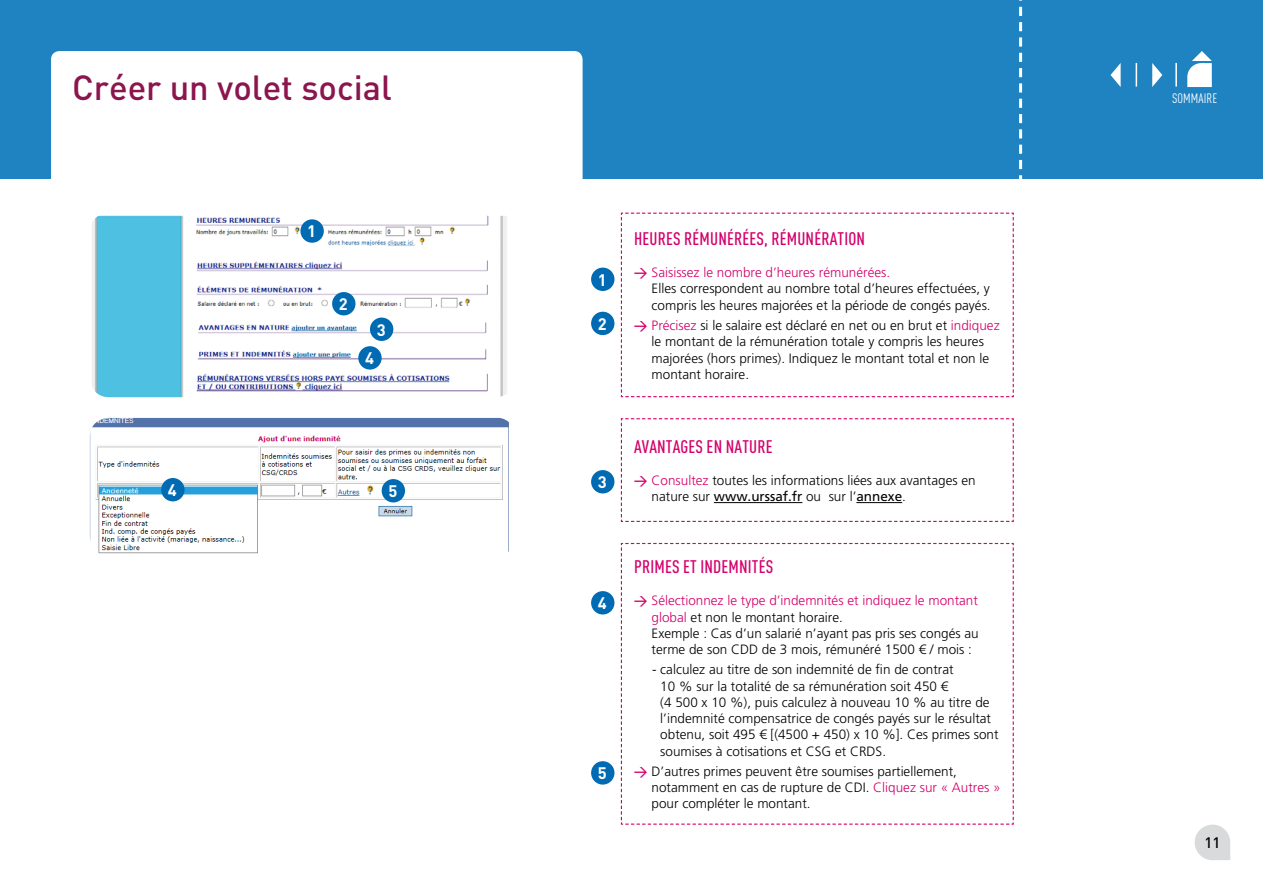
<style>
.page{position:relative;width:1263px;height:893px;background:#fff}
.page>*{position:absolute;margin:0;border:0;box-sizing:border-box;transform-origin:0 0}
.t1{font:500 34.5px "DINOT";color:#8b154d}
.t2{font:500 condensed 18px "DINOT";letter-spacing:.01em;color:#d4006b}
.t3{font:700 16.5px "DINOT";color:#fff}
.t4{font:500 15px "DINOT";color:#000}
.t5{font:300 13.5px/16.2px "Frutiger LT Std";color:#000}
.t6{font:condensed 13.5px "DINOT";letter-spacing:.01em;color:#fff}
.s1{font-family:"DINOT";font-weight:500;color:#d4006b}
.s2{color:#d4006b}
.s3{font-weight:400}
</style>
<div class="page">
<svg style="left:1195px;top:825px;width:35px;height:35px"></svg>
<div style="left:0;top:0;width:1263px;height:179px;background:#1f82c1"></div>
<hr style="left:1175px;top:63px;width:2px;height:24px;background:#fff">
<svg style="left:1187px;top:51px;width:25px;height:36px"></svg>
<div style="left:51px;top:51px;width:532px;height:142px;background:#fff;border-radius:9px"></div>
<svg style="left:1019px;top:0;width:3px;height:179px"></svg>
<svg style="left:620px;top:212px;width:394px;height:186px"></svg>
<svg style="left:620px;top:418px;width:394px;height:104px"></svg>
<svg style="left:620px;top:542px;width:394px;height:283px"></svg>
<div style="left:591px;top:268px;width:23px;height:23px;background:#006ab3;border-radius:50%"></div>
<svg style="left:1152px;top:63px;width:10px;height:24px"></svg>
<svg style="left:1110px;top:63px;width:11px;height:24px"></svg>
<hr style="left:1135px;top:63px;width:2px;height:24px;background:#fff">
<img style="left:92px;top:215px;width:415px;height:182px">
<img style="left:90px;top:418px;width:419px;height:136px">
<div style="left:300px;top:219px;width:24px;height:24px;background:#006ab3;border-radius:50%"></div>
<div style="left:332px;top:292px;width:23px;height:23px;background:#006ab3;border-radius:50%"></div>
<div style="left:591px;top:312px;width:23px;height:23px;background:#006ab3;border-radius:50%"></div>
<div style="left:591px;top:470px;width:23px;height:23px;background:#006ab3;border-radius:50%"></div>
<div style="left:370px;top:318px;width:23px;height:23px;background:#006ab3;border-radius:50%"></div>
<div style="left:591px;top:591px;width:23px;height:23px;background:#006ab3;border-radius:50%"></div>
<div style="left:358px;top:346px;width:24px;height:24px;background:#006ab3;border-radius:50%"></div>
<div style="left:161px;top:478px;width:24px;height:23px;background:#006ab3;border-radius:50%"></div>
<div style="left:591px;top:761px;width:23px;height:24px;background:#006ab3;border-radius:50%"></div>
<div style="left:382px;top:479px;width:23px;height:23px;background:#006ab3;border-radius:50%"></div>
<h1 class="t1" style="left:72px;top:66px;width:321px">Créer un volet social</h1>
<p class="t3" style="left:168px;top:479px;width:10px">4</p>
<p class="t3" style="left:307px;top:221px;width:10px">1</p>
<p class="t3" style="left:339px;top:293px;width:10px">2</p>
<p class="t3" style="left:377px;top:319px;width:10px">3</p>
<p class="t3" style="left:365px;top:347px;width:10px">4</p>
<p class="t3" style="left:388px;top:480px;width:10px">5</p>
<p class="t3" style="left:598px;top:269px;width:10px">1</p>
<p class="t3" style="left:598px;top:313px;width:10px">2</p>
<p class="t3" style="left:598px;top:471px;width:10px">3</p>
<p class="t3" style="left:598px;top:592px;width:10px">4</p>
<p class="t3" style="left:598px;top:762px;width:10px">5</p>
<h2 class="t2" style="left:634px;top:228px;width:233px">HEURES RÉMUNÉRÉES, RÉMUNÉRATION</h2>
<p class="t5" style="left:652px;top:265px;width:341px;text-indent:-18px"><span class="s1">→</span> <span class="s2">Saisissez le nombre d’heures rémunérées.<br></span>Elles correspondent au nombre total d’heures effectuées, y compris les heures majorées et la période de congés payés.</p>
<p class="t5" style="left:652px;top:318px;width:350px;text-indent:-18px"><span class="s1">→</span> <span class="s2">Précisez</span> si le salaire est déclaré en net ou en brut et <span class="s2">indiquez </span>le montant de la rémunération totale y compris les heures majorées (hors primes). Indiquez le montant total et non le montant horaire.</p>
<h2 class="t2" style="left:634px;top:436px;width:140px">AVANTAGES EN NATURE</h2>
<p class="t5" style="left:652px;top:472px;width:326px;text-indent:-18px"><span class="s1">→</span> <span class="s2">Consultez</span> toutes les informations liées aux avantages en nature sur <span class="s3">www.urssaf.fr</span> ou sur l’<span class="s3">annexe</span>.</p>
<h2 class="t2" style="left:634px;top:556px;width:141px">PRIMES ET INDEMNITÉS</h2>
<p class="t5" style="left:652px;top:593px;width:329px;text-indent:-18px"><span class="s1">→</span> <span class="s2">Sélectionnez le type d’indemnités et indiquez le montant global</span> et non le montant horaire.<br>Exemple : Cas d’un salarié n’ayant pas pris ses congés au terme de son CDD de 3 mois, rémunéré 1500 € / mois :</p>
<p class="t5" style="left:660px;top:662px;width:340px;text-indent:-8px">- calculez au titre de son indemnité de fin de contrat<br>10 % sur la totalité de sa rémunération soit 450 €<br>(4 500 x 10 %), puis calculez à nouveau 10 % au titre de l’indemnité compensatrice de congés payés sur le résultat obtenu, soit 495 € [(4500 + 450) x 10 %]. Ces primes sont soumises à cotisations et CSG et CRDS.</p>
<p class="t5" style="left:652px;top:763px;width:350px;text-indent:-18px"><span class="s1">→</span> D’autres primes peuvent être soumises partiellement, notamment en cas de rupture de CDI. <span class="s2">Cliquez sur « Autres » </span>pour compléter le montant.</p>
<p class="t6" style="left:1172px;top:90px;width:47px">SOMMAIRE</p>
<p class="t4" style="left:1204px;top:833px;width:17px">11</p>
</div>
